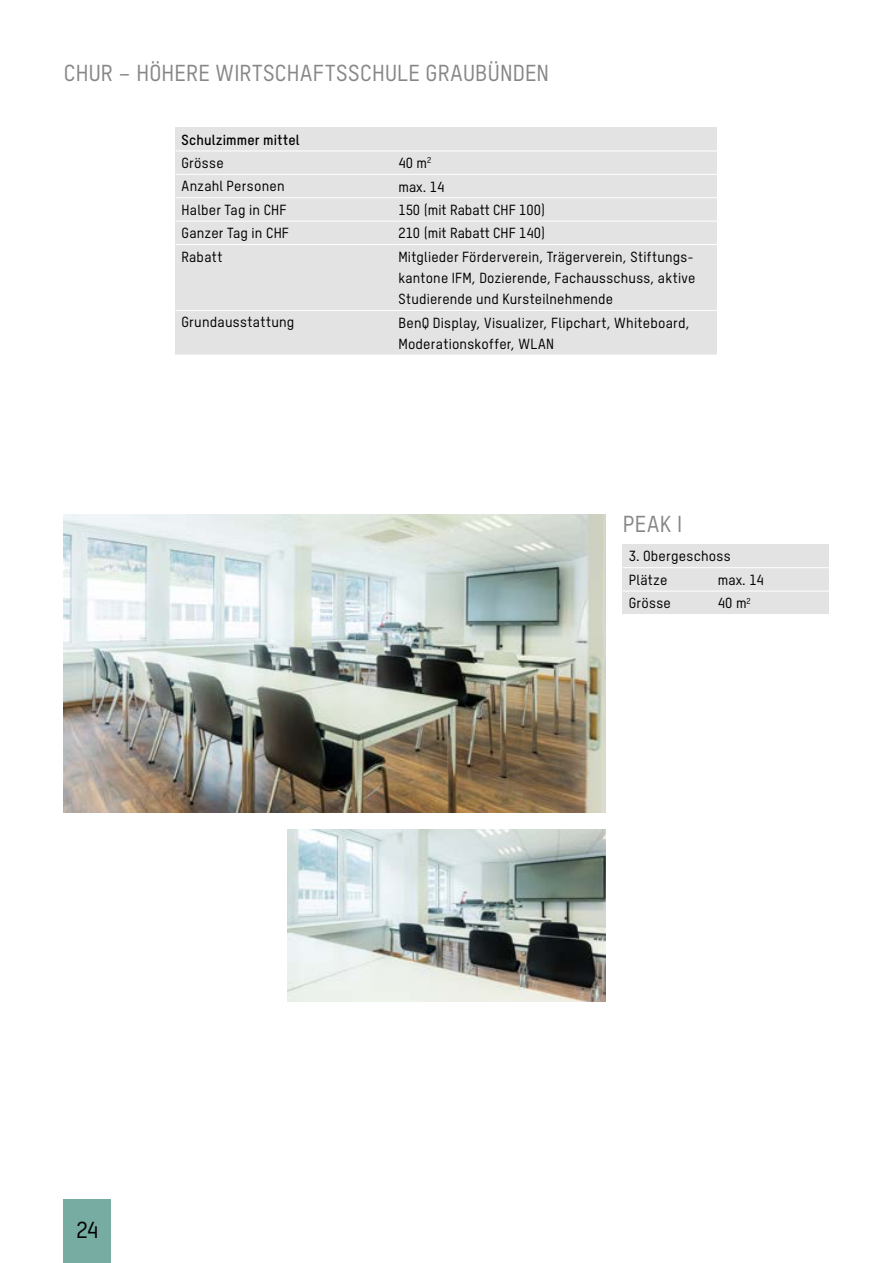
<style>
.page{position:relative;width:893px;height:1263px;background:#fff}
.page>*{position:absolute;margin:0;border:0;box-sizing:border-box;transform-origin:0 0}
.t1{font:22.5px "T Star Medium";letter-spacing:.015em;color:#878787}
.t2{font:22.5px "T Star Medium";color:#000}
.t3{font:14.25px/21px "T Star Medium";letter-spacing:.015em;color:#000}
.t4{font:14.25px "T Star Bold";letter-spacing:.015em;color:#000}
</style>
<div class="page">
<div style="left:64px;top:1199px;width:47px;height:64px;background:#77aca2"></div>
<div style="left:623px;top:544px;width:206px;height:70px;background:#e3e3e3"></div>
<hr style="left:623px;top:591px;width:89px;height:1px;background:#fff">
<hr style="left:712px;top:591px;width:119px;height:1px;background:#fff">
<hr style="left:623px;top:567px;width:89px;height:1px;background:#fff">
<hr style="left:712px;top:567px;width:119px;height:1px;background:#fff">
<img style="left:64px;top:514px;width:542px;height:298px">
<img style="left:287px;top:829px;width:319px;height:172px">
<div style="left:176px;top:128px;width:541px;height:227px;background:#e3e3e3"></div>
<hr style="left:176px;top:174px;width:216px;height:1px;background:#fff">
<hr style="left:392px;top:174px;width:328px;height:1px;background:#fff">
<hr style="left:176px;top:197px;width:216px;height:1px;background:#fff">
<hr style="left:392px;top:197px;width:328px;height:1px;background:#fff">
<hr style="left:176px;top:221px;width:216px;height:1px;background:#fff">
<hr style="left:392px;top:221px;width:328px;height:1px;background:#fff">
<hr style="left:176px;top:244px;width:216px;height:1px;background:#fff">
<hr style="left:392px;top:244px;width:328px;height:1px;background:#fff">
<hr style="left:176px;top:310px;width:216px;height:1px;background:#fff">
<hr style="left:392px;top:310px;width:328px;height:1px;background:#fff">
<hr style="left:176px;top:151px;width:216px;height:1px;background:#fff">
<hr style="left:392px;top:151px;width:328px;height:1px;background:#fff">
<h1 class="t1" style="left:64px;top:59px;width:487px">CHUR – HÖHERE WIRTSCHAFTSSCHULE GRAUBÜNDEN</h1>
<p class="t4" style="left:182px;top:131px;width:119px">Schulzimmer mittel</p>
<p class="t3" style="left:182px;top:152px;width:44px">Grösse</p>
<p class="t3" style="left:398px;top:152px;width:34px">40 m<sup>2</sup></p>
<p class="t3" style="left:182px;top:175px;width:105px">Anzahl Personen</p>
<p class="t3" style="left:398px;top:176px;width:47px">max. 14</p>
<p class="t3" style="left:182px;top:199px;width:106px">Halber Tag in CHF</p>
<p class="t3" style="left:398px;top:199px;width:148px">150 (mit Rabatt CHF 100)</p>
<p class="t3" style="left:182px;top:222px;width:109px">Ganzer Tag in CHF</p>
<p class="t3" style="left:398px;top:222px;width:148px">210 (mit Rabatt CHF 140)</p>
<p class="t3" style="left:182px;top:246px;width:42px">Rabatt</p>
<p class="t3" style="left:398px;top:246px;width:299px">Mitglieder Förderverein, Trägerverein, Stiftungs&shy;kantone IFM, Dozierende, Fachausschuss, aktive<br>Studierende und Kursteilnehmende</p>
<p class="t3" style="left:182px;top:312px;width:114px">Grundausstattung</p>
<p class="t3" style="left:398px;top:312px;width:293px">BenQ Display, Visualizer, Flipchart, Whiteboard,<br>Moderationskoffer, WLAN</p>
<h1 class="t1" style="left:623px;top:510px;width:61px">PEAK I</h1>
<p class="t3" style="left:629px;top:544px;width:104px;line-height:23.4px">3. Obergeschoss<br>Plätze</p>
<p class="t3" style="left:718px;top:569px;width:47px">max. 14</p>
<h1 class="t2" style="left:77px;top:1216px;width:23px">24</h1>
<p class="t3" style="left:629px;top:592px;width:44px">Grösse</p>
<p class="t3" style="left:718px;top:592px;width:34px">40 m<sup>2</sup></p>
</div>
